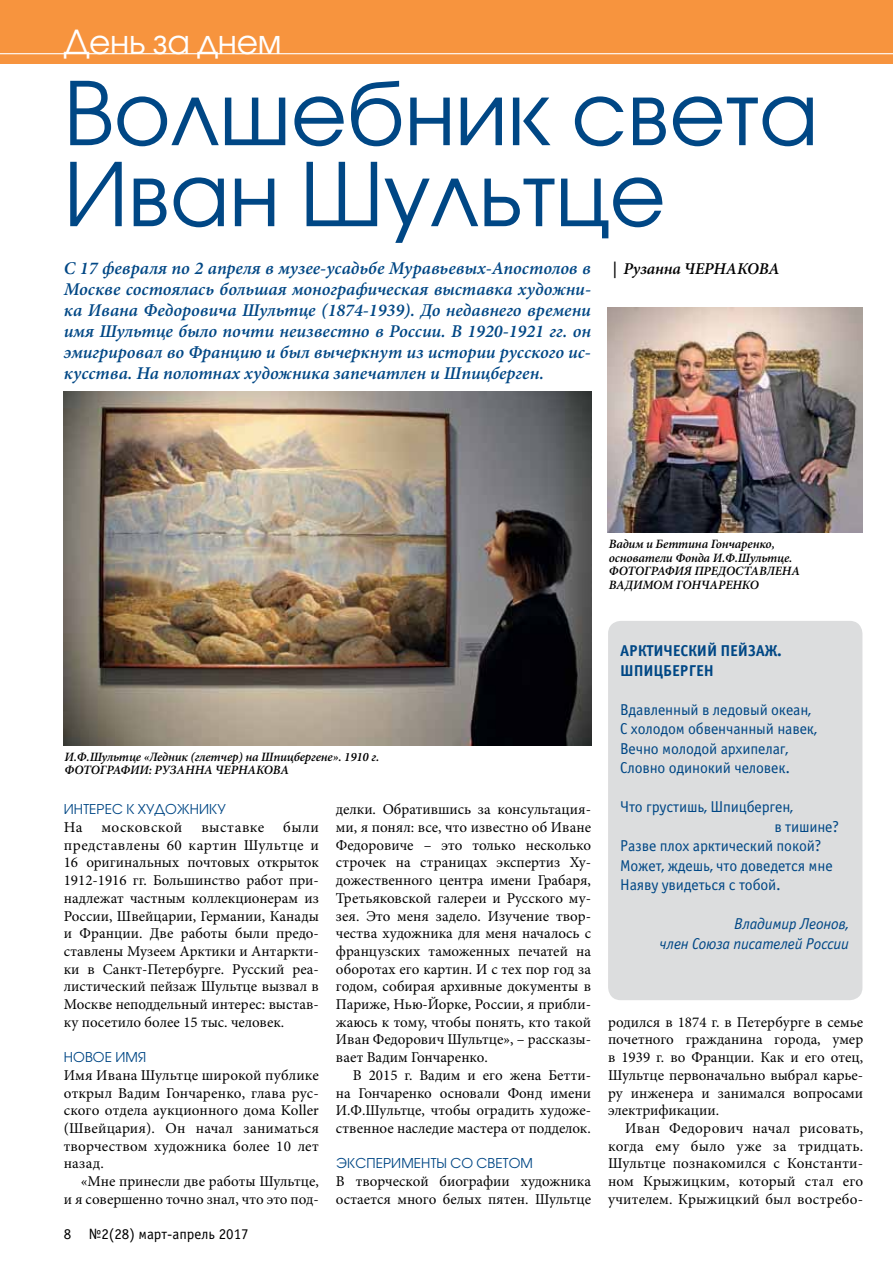
<style>
.page{position:relative;width:893px;height:1263px;background:#fff}
.page>*{position:absolute;margin:0;border:0;box-sizing:border-box;transform-origin:0 0}
.t1{font:87px/81px "Avant Garde Gothic Book ITC";color:#004785}
.t2{font:33px "Avant Garde Gothic Book ITC";letter-spacing:-.01em;color:#fff}
.t3{font:italic 600 18px/21px "Minion Pro";color:#004785;text-align:justify}
.t4{font:italic 600 16.5px "Minion Pro";letter-spacing:-.01em;color:#000}
.t5{font:15.75px/19.5px "Officina Sans Book ITC";letter-spacing:-.01em;color:#004785}
.t6{font:italic 15.75px/19.5px "Officina Sans Book ITC";letter-spacing:-.01em;color:#004785;text-align:right}
.t7{font:15.75px "Officina Sans Bold ITC";color:#004785}
.t8{font:15px/17.7px "Minion Pro";color:#000;text-align:justify}
.t9{font:15px "Officina Sans Book ITC";color:#000}
.t10{font:15px "Minion Pro";letter-spacing:.02em;color:#000}
.t11{font:15px "Minion Pro";letter-spacing:.03em;color:#000}
.t12{font:13.5px "Avant Garde Gothic Book ITC";letter-spacing:.01em;color:#004785}
.t13{font:italic 600 12.75px/13.5px "Minion Pro";letter-spacing:-.01em;color:#000}
</style>
<div class="page">
<div style="left:0;top:0;width:893px;height:63px;background:#f7943e"></div>
<hr style="left:0;top:53px;width:893px;height:1px;background:#fff">
<img style="left:608px;top:308px;width:255px;height:224px">
<div style="left:608px;top:621px;width:254px;height:379px;background:#dcddde;border-radius:13px"></div>
<img style="left:64px;top:391px;width:527px;height:354px">
<h2 class="t2" style="left:64px;top:22px;width:219px">День за днем</h2>
<h1 class="t1" style="left:64px;top:72px;width:756px">Волшебник света<br>Иван Шультце</h1>
<p class="t3" style="left:64px;top:257px;width:529px">С 17 февраля по 2 апреля в музее-усадьбе Муравьевых-Апостолов в Москве состоялась большая монографическая выставка художни&shy;ка Ивана Федоровича Шультце (1874-1939). До недавнего времени имя Шультце было почти неизвестно в России. В 1920-1921 гг. он эмигрировал во Францию и был вычеркнут из истории русского ис&shy;кусства. На полотнах художника запечатлен и Шпицберген.</p>
<p class="t4" style="left:612px;top:257px;width:169px">| Рузанна ЧЕРНАКОВА</p>
<p class="t13" style="left:609px;top:537px;width:193px">Вадим и Беттина Гончаренко, основатели Фонда И.Ф.Шультце.<br>ФОТОГРАФИЯ ПРЕДОСТАВЛЕНА<br>ВАДИМОМ ГОНЧАРЕНКО</p>
<p class="t13" style="left:64px;top:750px;width:316px">И.Ф.Шультце «Ледник (глетчер) на Шпицбергене». 1910 г.<br>ФОТОГРАФИИ: РУЗАННА ЧЕРНАКОВА</p>
<p class="t12" style="left:64px;top:801px;width:163px">ИНТЕРЕС К ХУДОЖНИКУ</p>
<p class="t8" style="left:64px;top:818px;width:20px">На</p>
<p class="t10" style="left:101px;top:817px;width:82px">московской</p>
<p class="t11" style="left:201px;top:817px;width:64px">выставке</p>
<p class="t8" style="left:64px;top:818px;width:257px;text-indent:220px">были представлены 60 картин Шультце и 16 оригинальных почтовых открыток 1912-1916 гг. Большинство работ при&shy;надлежат частным коллекционерам из России, Швейцарии, Германии, Канады и Франции. Две работы были предо&shy;ставлены Музеем Арктики и Антаркти&shy;ки в Санкт-Петербурге. Русский реа&shy;листический пейзаж Шультце вызвал в Москве неподдельный интерес: выстав&shy;ку посетило более 15 тыс. человек.</p>
<p class="t12" style="left:64px;top:1049px;width:84px">НОВОЕ ИМЯ</p>
<p class="t8" style="left:64px;top:1066px;width:257px">Имя Ивана Шультце широкой публике открыл Вадим Гончаренко, глава рус&shy;ского отдела аукционного дома Koller (Швейцария). Он начал заниматься творчеством художника более 10 лет назад.</p>
<p class="t8" style="left:64px;top:1172px;width:257px;text-align:right">«Мне принесли две работы Шультце,<br>и я совершенно точно знал, что это под-</p>
<p class="t9" style="left:64px;top:1225px;width:186px">8 №2(28) март-апрель 2017</p>
<p class="t8" style="left:336px;top:801px;width:257px">делки. Обратившись за консультация&shy;ми, я понял: все, что известно об Иване Федоровиче – это только несколько строчек на страницах экспертиз Ху&shy;дожественного центра имени Грабаря, Третьяковской галереи и Русского му&shy;зея. Это меня задело. Изучение твор&shy;чества художника для меня началось с французских таможенных печатей на оборотах его картин. И с тех пор год за годом, собирая архивные документы в Париже, Нью-Йорке, России, я прибли&shy;жаюсь к тому, чтобы понять, кто такой Иван Федорович Шультце», – рассказы&shy;вает Вадим Гончаренко.</p>
<p class="t8" style="left:336px;top:1066px;width:257px;text-indent:17px">В 2015 г. Вадим и его жена Бетти&shy;на Гончаренко основали Фонд имени И.Ф.Шультце, чтобы оградить художе&shy;ственное наследие мастера от подделок.</p>
<p class="t12" style="left:336px;top:1155px;width:22px">Эксперименты</p>
<p class="t12" style="left:450px;top:1155px;width:37px">со светом</p>
<p class="t8" style="left:336px;top:1172px;width:257px">В творческой биографии художника остается много белых пятен. Шультце</p>
<p class="t7" style="left:620px;top:641px;width:10px">АРКТИ</p>
<p class="t7" style="left:663px;top:641px;width:19px">ЧЕСКИ</p>
<p class="t7" style="left:707px;top:641px;width:76px">Й ПЕ ЙЗАЖ.</p>
<p class="t7" style="left:620px;top:660px;width:24px">ШПИЦБЕРГЕН</p>
<p class="t5" style="left:620px;top:699px;width:198px">Вдавленный в ледовый океан,<br>С холодом обвенчанный навек,<br>Вечно молодой архипелаг,<br>Словно одинокий человек.</p>
<p class="t5" style="left:620px;top:797px;width:174px">Что грустишь, Шпицберген,</p>
<p class="t5" style="left:774px;top:816px;width:66px">в тишине?</p>
<p class="t5" style="left:620px;top:836px;width:203px">Разве плох арктический покой?</p>
<p class="t5" style="left:620px;top:855px;width:214px">Может, ждешь, что доведется мне</p>
<p class="t5" style="left:620px;top:875px;width:162px">Наяву увидеться с тобой.</p>
<p class="t6" style="left:659px;top:914px;width:191px">Владимир Леонов,<br>член Союза писателей России</p>
<p class="t8" style="left:608px;top:1013px;width:257px">родился в 1874 г. в Петербурге в семье почетного гражданина города, умер в 1939 г. во Франции. Как и его отец, Шультце первоначально выбрал карье&shy;ру инженера и занимался вопросами электрификации.</p>
<p class="t8" style="left:608px;top:1119px;width:257px;text-indent:17px">Иван Федорович начал рисовать, когда ему было уже за тридцать.<br>Шультце познакомился с Константи&shy;ном Крыжицким, который стал его учителем. Крыжицкий был востребо-</p>
</div>
